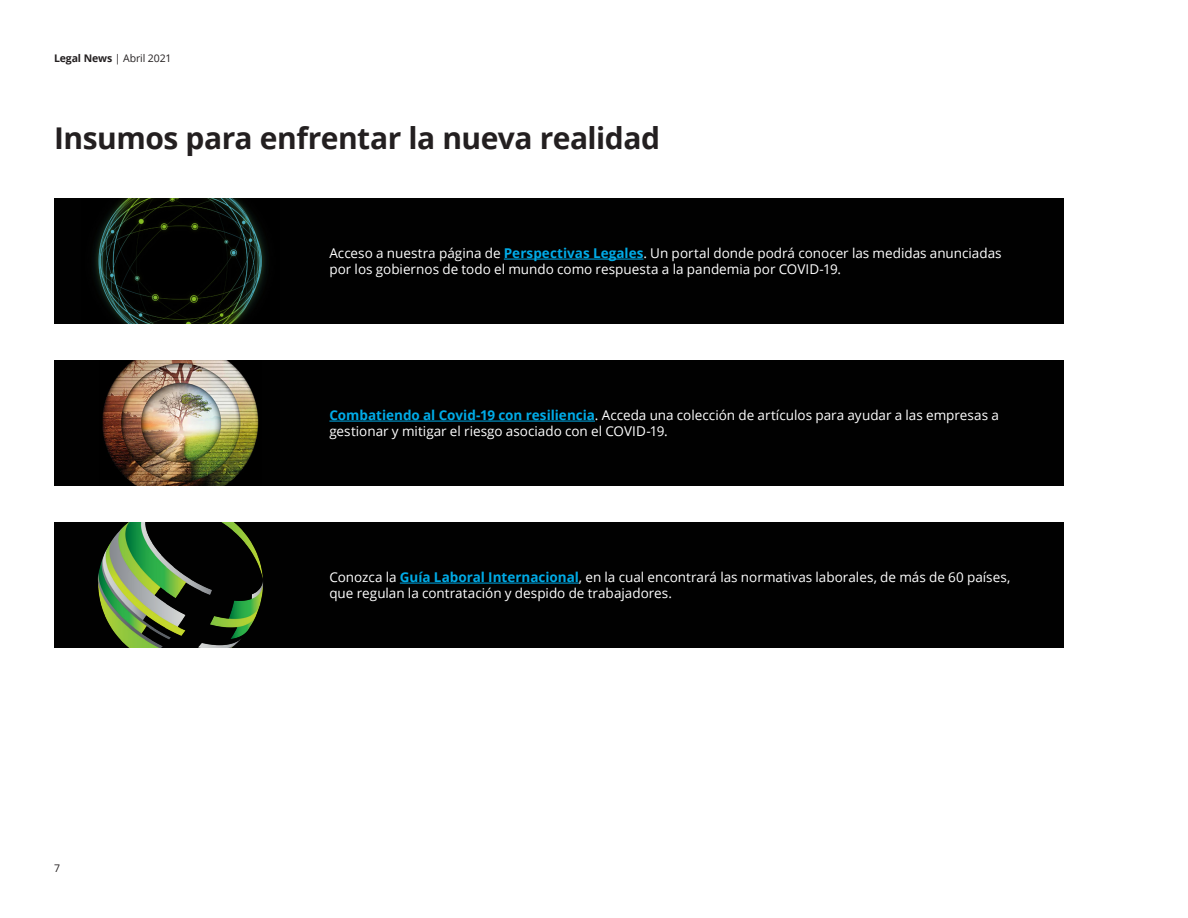
<style>
.page{position:relative;width:1188px;height:918px;background:#fff}
.page>*{position:absolute;margin:0;border:0;box-sizing:border-box;transform-origin:0 0}
.Story_heading_bold{font:700 30px "Open Sans";letter-spacing:-.015em;color:#231f20}
.Body_copy__8_5_12pt{font:13.5px/16.2px "Open Sans";color:#fff}
.t1{font:10.5px "Open Sans";letter-spacing:-.01em;color:#231f20}
.s1{font-weight:700}
.s2{font-weight:700;color:#00abe7}
</style>
<div class="page">
<div style="left:54px;top:198px;width:1010px;height:126px;background:#010101"></div>
<div style="left:54px;top:360px;width:1010px;height:126px;background:#010101"></div>
<div style="left:54px;top:522px;width:1010px;height:126px;background:#010101"></div>
<img style="left:97px;top:522px;width:166px;height:126px">
<img style="left:94px;top:198px;width:172px;height:126px">
<img style="left:102px;top:360px;width:157px;height:126px">
<hr style="left:504px;top:259px;width:139px;height:1px;background:#00abe7">
<hr style="left:329px;top:421px;width:266px;height:1px;background:#00abe7">
<hr style="left:400px;top:583px;width:179px;height:1px;background:#00abe7">
<p class="t1" style="left:54px;top:51px;width:119px"><span class="s1">Legal News</span> | Abril 2021</p>
<p class="Story_heading_bold" style="left:54px;top:117px;width:608px">Insumos para enfrentar la nueva realidad</p>
<p class="Body_copy__8_5_12pt" style="left:329px;top:245px;width:674px">Acceso a nuestra página de <span class="s2">Perspectivas Legales</span>. Un portal donde podrá conocer las medidas anunciadas por los gobiernos de todo el mundo como respuesta a la pandemia por COVID-19.</p>
<p class="Body_copy__8_5_12pt" style="left:329px;top:407px;width:671px"><span class="s2">Combatiendo al Covid-19 con resiliencia</span>. Acceda una colección de artículos para ayudar a las empresas a gestionar y mitigar el riesgo asociado con el COVID-19.</p>
<p class="t1" style="left:54px;top:861px;width:8px">7</p>
<p class="Body_copy__8_5_12pt" style="left:329px;top:569px;width:682px">Conozca la <span class="s2">Guía Laboral Internacional</span>, en la cual encontrará las normativas laborales, de más de 60 países, que regulan la contratación y despido de trabajadores.</p>
</div>
